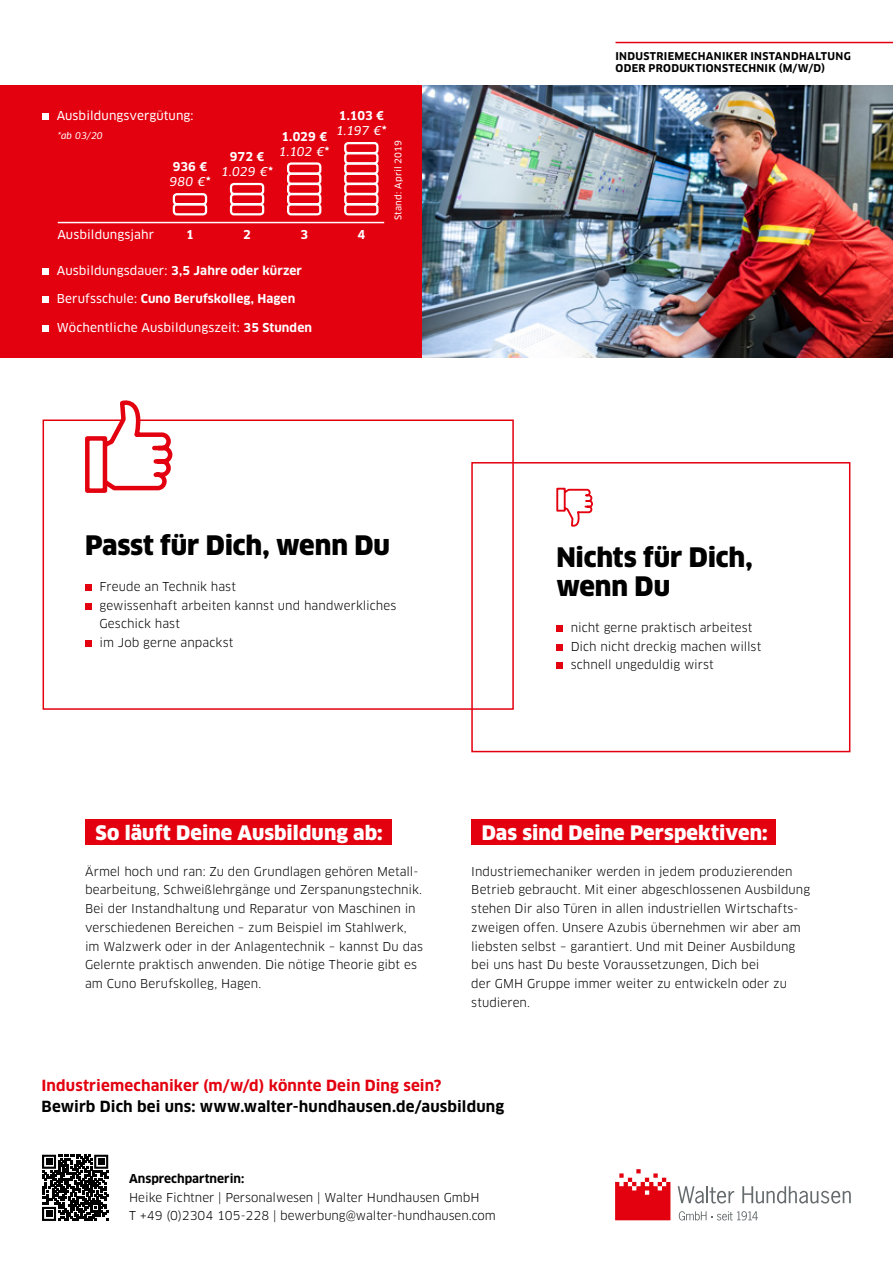
<style>
.page{position:relative;width:893px;height:1263px;background:#fff}
.page>*{position:absolute;margin:0;border:0;box-sizing:border-box;transform-origin:0 0}
.t1{font:900 26.25px/29.2px "Clan OT";letter-spacing:-.005em;color:#000}
.t2{font:900 19.5px "Clan OT";letter-spacing:.005em;color:#fff}
.t3{font:700 15px "Clan OT";letter-spacing:.01em;color:#000}
.t4{font:700 15px "Clan OT";letter-spacing:.01em;color:#e3000f}
.t5{font:12px/18.8px "Clan OT";color:#000}
.t6{font:700 12px "Clan OT";letter-spacing:.01em;color:#fff}
.t7{font:12px "Clan OT News";letter-spacing:.01em;color:#fff}
.t8{font:italic 12px "Clan OT News";letter-spacing:-.015em;color:#fff}
.t9{font:700 12px "Clan OT";color:#000}
.t10{font:700 10.5px/12px "Clan OT";letter-spacing:.03em;color:#000}
.t11{font:9px "Clan OT News";letter-spacing:.03em;color:#fff}
.t12{font:italic 9px "Clan OT News";color:#fff}
.s1{font-family:"Clan OT";font-weight:700;font-style:normal}
.s2{font-family:"Clan OT News";font-weight:400}
.s3{font-family:"Clan OT";font-weight:700}
</style>
<div class="page">
<div style="left:471px;top:462px;width:379px;height:290px;border:2px solid #e3000f"></div>
<div style="left:43px;top:419px;width:471px;height:291px;border:2px solid #e3000f"></div>
<svg style="left:83px;top:400px;width:92px;height:93px"></svg>
<svg style="left:556px;top:487px;width:37px;height:40px"></svg>
<hr style="left:615px;top:42px;width:278px;height:1px;background:#e3000f">
<div style="left:0;top:85px;width:422px;height:273px;background:#e3000f"></div>
<div style="left:43px;top:268px;width:6px;height:7px;background:#fff"></div>
<div style="left:43px;top:296px;width:6px;height:7px;background:#fff"></div>
<div style="left:43px;top:325px;width:6px;height:7px;background:#fff"></div>
<div style="left:85px;top:584px;width:7px;height:7px;background:#e3000f"></div>
<div style="left:85px;top:603px;width:7px;height:6px;background:#e3000f"></div>
<div style="left:85px;top:640px;width:7px;height:7px;background:#e3000f"></div>
<div style="left:556px;top:625px;width:7px;height:7px;background:#e3000f"></div>
<div style="left:556px;top:644px;width:7px;height:6px;background:#e3000f"></div>
<div style="left:556px;top:662px;width:7px;height:7px;background:#e3000f"></div>
<div style="left:85px;top:819px;width:307px;height:26px;background:#e3000f"></div>
<div style="left:471px;top:819px;width:305px;height:26px;background:#e3000f"></div>
<div style="left:43px;top:113px;width:6px;height:7px;background:#fff"></div>
<hr style="left:58px;top:222px;width:326px;height:1px;background:#fff">
<div style="left:173px;top:203px;width:34px;height:12px;border:2px solid #fff;border-radius:3px"></div>
<div style="left:173px;top:193px;width:34px;height:12px;border:2px solid #fff;border-radius:3px"></div>
<div style="left:230px;top:183px;width:34px;height:12px;border:2px solid #fff;border-radius:3px"></div>
<div style="left:230px;top:203px;width:34px;height:12px;border:2px solid #fff;border-radius:3px"></div>
<div style="left:230px;top:193px;width:34px;height:12px;border:2px solid #fff;border-radius:3px"></div>
<div style="left:287px;top:183px;width:34px;height:12px;border:2px solid #fff;border-radius:3px"></div>
<div style="left:287px;top:173px;width:34px;height:12px;border:2px solid #fff;border-radius:3px"></div>
<div style="left:287px;top:162px;width:34px;height:13px;border:2px solid #fff;border-radius:3px"></div>
<div style="left:287px;top:203px;width:34px;height:12px;border:2px solid #fff;border-radius:3px"></div>
<div style="left:287px;top:193px;width:34px;height:12px;border:2px solid #fff;border-radius:3px"></div>
<div style="left:344px;top:183px;width:34px;height:12px;border:2px solid #fff;border-radius:3px"></div>
<div style="left:344px;top:142px;width:34px;height:12px;border:2px solid #fff;border-radius:3px"></div>
<div style="left:344px;top:173px;width:34px;height:12px;border:2px solid #fff;border-radius:3px"></div>
<div style="left:344px;top:162px;width:34px;height:13px;border:2px solid #fff;border-radius:3px"></div>
<div style="left:344px;top:203px;width:34px;height:12px;border:2px solid #fff;border-radius:3px"></div>
<div style="left:344px;top:152px;width:34px;height:12px;border:2px solid #fff;border-radius:3px"></div>
<div style="left:344px;top:193px;width:34px;height:12px;border:2px solid #fff;border-radius:3px"></div>
<svg style="left:42px;top:1155px;width:66px;height:66px"></svg>
<svg style="left:679px;top:1211px;width:79px;height:9px"></svg>
<svg style="left:678px;top:1186px;width:56px;height:17px"></svg>
<svg style="left:742px;top:1186px;width:109px;height:17px"></svg>
<svg style="left:615px;top:1169px;width:55px;height:51px"></svg>
<img style="left:422px;top:85px;width:471px;height:273px">
<p class="t7" style="left:57px;top:109px;width:138px">Ausbildungsvergütung:</p>
<p class="t6" style="left:173px;top:160px;width:36px">936 €</p>
<p class="t8" style="left:169px;top:174px;width:43px">980 €<span class="s1">*</span></p>
<p class="t12" style="left:58px;top:130px;width:46px">*ab 03/20</p>
<p class="t6" style="left:281px;top:129px;width:47px">1.029 €</p>
<p class="t8" style="left:279px;top:144px;width:52px">1.102 €<span class="s1">*</span></p>
<p class="t6" style="left:230px;top:150px;width:36px">972 €</p>
<p class="t8" style="left:221px;top:165px;width:53px">1.029 €<span class="s1">*</span></p>
<p class="t6" style="left:339px;top:109px;width:46px">1.103 €</p>
<p class="t8" style="left:336px;top:124px;width:52px">1.197 €<span class="s1">*</span></p>
<p class="t11" style="left:393px;top:220px;width:82px;rotate:-90deg">Stand: April 2019</p>
<p class="t7" style="left:57px;top:227px;width:98px">Ausbildungsjahr</p>
<p class="t6" style="left:186px;top:227px;width:9px">1</p>
<p class="t6" style="left:243px;top:227px;width:9px">2</p>
<p class="t6" style="left:300px;top:227px;width:9px">3</p>
<p class="t6" style="left:357px;top:227px;width:9px">4</p>
<p class="t6" style="left:57px;top:263px;width:247px"><span class="s2">Ausbildungsdauer:</span> 3,5 Jahre oder kürzer</p>
<p class="t6" style="left:57px;top:292px;width:240px"><span class="s2">Berufsschule:</span> Cuno Berufskolleg, Hagen</p>
<p class="t7" style="left:57px;top:320px;width:257px">Wöchentliche Ausbildungszeit: <span class="s3">35 Stunden</span></p>
<h1 class="t1" style="left:85px;top:531px;width:306px">Passt für Dich, wenn Du</h1>
<p class="t5" style="left:100px;top:577px;width:298px">Freude an Technik hast<br>gewissenhaft arbeiten kannst und handwerkliches<br>Geschick hast<br>im Job gerne anpackst</p>
<p class="t10" style="left:616px;top:50px;width:237px">INDUSTRIEMECHANIKER INSTANDHALTUNG<br>ODER PRODUKTIONSTECHNIK (M/W/D)</p>
<h1 class="t1" style="left:556px;top:542px;width:198px">Nichts für Dich, wenn Du</h1>
<p class="t5" style="left:571px;top:618px;width:192px">nicht gerne praktisch arbeitest<br>Dich nicht dreckig machen willst schnell ungeduldig wirst</p>
<h2 class="t2" style="left:96px;top:821px;width:289px">So läuft Deine Ausbildung ab:</h2>
<h2 class="t2" style="left:482px;top:821px;width:288px">Das sind Deine Perspektiven:</h2>
<p class="t5" style="left:85px;top:862px;width:339px">Ärmel hoch und ran: Zu den Grundlagen gehören Metall&shy;bearbeitung, Schweißlehrgänge und Zerspanungstechnik.<br>Bei der Instandhaltung und Reparatur von Maschinen in verschiedenen Bereichen – zum Beispiel im Stahlwerk, im Walzwerk oder in der Anlagentechnik – kannst Du das Gelernte praktisch anwenden. Die nötige Theorie gibt es am Cuno Berufskolleg, Hagen.</p>
<p class="t5" style="left:471px;top:862px;width:340px">Industriemechaniker werden in jedem produzierenden Betrieb gebraucht. Mit einer abgeschlossenen Ausbildung stehen Dir also Türen in allen industriellen Wirtschafts&shy;zweigen offen. Unsere Azubis übernehmen wir aber am liebsten selbst – garantiert. Und mit Deiner Ausbildung bei uns hast Du beste Voraussetzungen, Dich bei<br>der GMH Gruppe immer weiter zu entwickeln oder zu studieren.</p>
<p class="t4" style="left:41px;top:1077px;width:401px">Industriemechaniker (m/w/d) könnte Dein Ding sein?</p>
<p class="t3" style="left:41px;top:1098px;width:464px">Bewirb Dich bei uns: www.walter-hundhausen.de/ausbildung</p>
<p class="t9" style="left:129px;top:1171px;width:117px">Ansprechpartnerin:</p>
<p class="t5" style="left:129px;top:1188px;width:368px">Heike Fichtner | Personalwesen | Walter Hundhausen GmbH<br>T +49 (0)2304 105-228 | bewerbung@walter- hundhausen.com</p>
</div>
